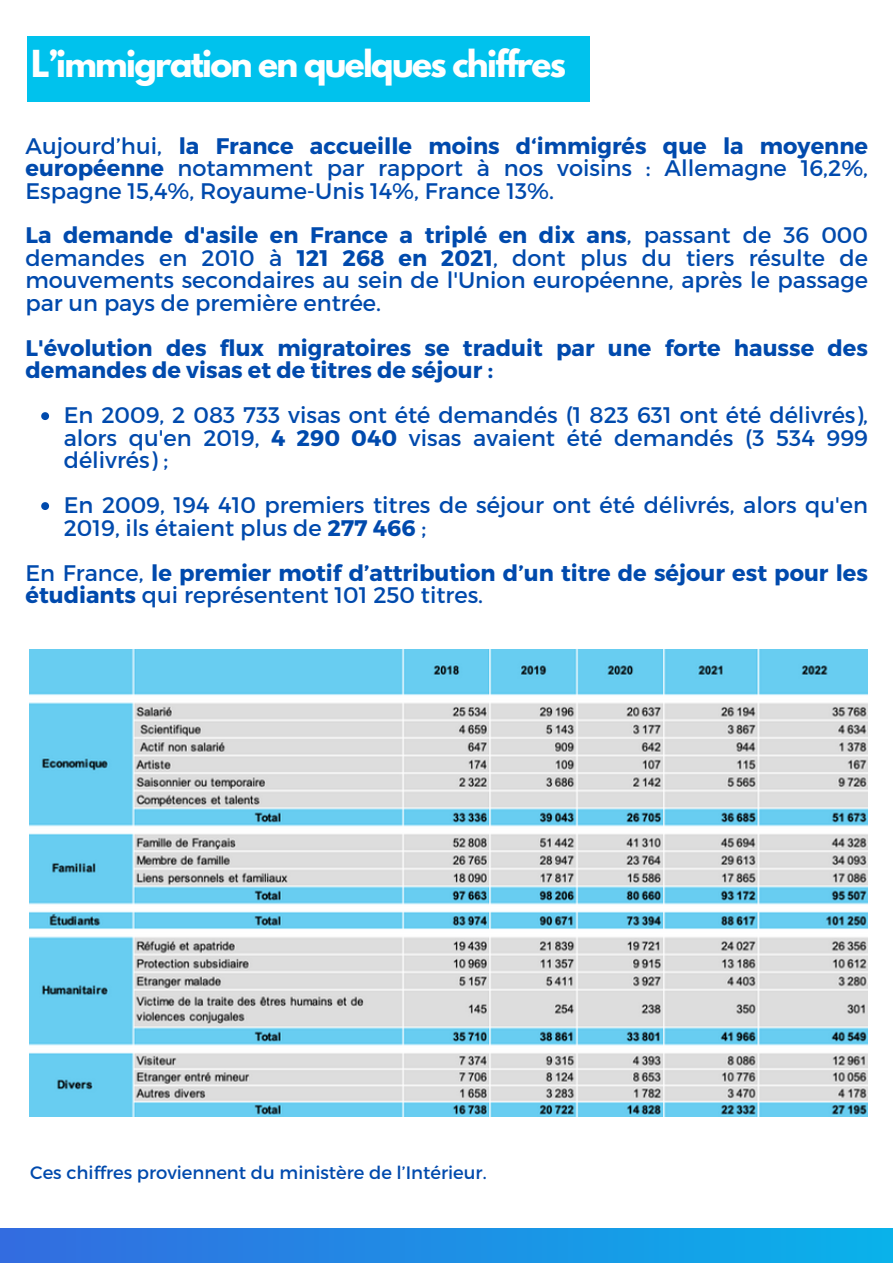
<style>
.page{position:relative;width:893px;height:1264px;background:#fff}
.page>*{position:absolute;margin:0;border:0;box-sizing:border-box;transform-origin:0 0}
.t1{font:700 33px "League Spartan";letter-spacing:-.05em;color:#fff}
.t2{font:22.5px/22.5px "Montserrat";color:#004aad;text-align:justify}
.t3{font:700 22.5px/22.5px "Montserrat";color:#004aad}
.t4{font:18px "Montserrat";color:#004aad}
.s1{font-weight:700}
.s2{font-weight:400}
</style>
<div class="page">
<div style="left:0;top:1228px;width:892px;height:34px;background:linear-gradient(to right,#336be0,#09b2ea)"></div>
<div style="left:27px;top:37px;width:562px;height:65px;background:#00c2ed"></div>
<svg style="left:41px;top:412px;width:8px;height:8px"></svg>
<svg style="left:41px;top:502px;width:8px;height:8px"></svg>
<img style="left:29px;top:649px;width:838px;height:467px">
<p class="t1" style="left:31px;top:47px;width:536px">L’immigration en quelques chiffres</p>
<p class="t2" style="left:25px;top:133px;width:844px">Aujourd’hui, <span class="s1">la France accueille moins d‘immigrés que la moyenne européenne</span> notamment par rapport à nos voisins : Allemagne 16,2%, Espagne 15,4%, Royaume-Unis 14%, France 13%.</p>
<p class="t2" style="left:25px;top:223px;width:844px"><span class="s1">La demande d'asile en France a triplé en dix ans</span>, passant de 36 000 demandes en 2010 à <span class="s1">121 268 en 2021</span>, dont plus du tiers résulte de mouvements secondaires au sein de l'Union européenne, après le passage par un pays de première entrée.</p>
<p class="t3" style="left:25px;top:335px;width:844px">L'évolution des flux migratoires se traduit par une forte hausse des demandes de visas et de titres de séjour :</p>
<p class="t2" style="left:64px;top:403px;width:805px">En 2009, 2 083 733 visas ont été demandés (1 823 631 ont été délivrés), alors qu'en 2019, <span class="s1">4 290 040</span> visas avaient été demandés (3 534 999 délivrés) ;</p>
<p class="t2" style="left:64px;top:493px;width:805px">En 2009, 194 410 premiers titres de séjour ont été délivrés, alors qu'en<br>2019, ils étaient plus de <span class="s1">277 466</span> ;</p>
<p class="t3" style="left:25px;top:560px;width:844px"><span class="s2">En France,</span> le premier motif d’attribution d’un titre de séjour est pour les étudiants <span class="s2">qui représentent 101 250 titres.</span></p>
<p class="t4" style="left:30px;top:1160px;width:458px">Ces chiffres proviennent du ministère de l’Intérieur.</p>
</div>
